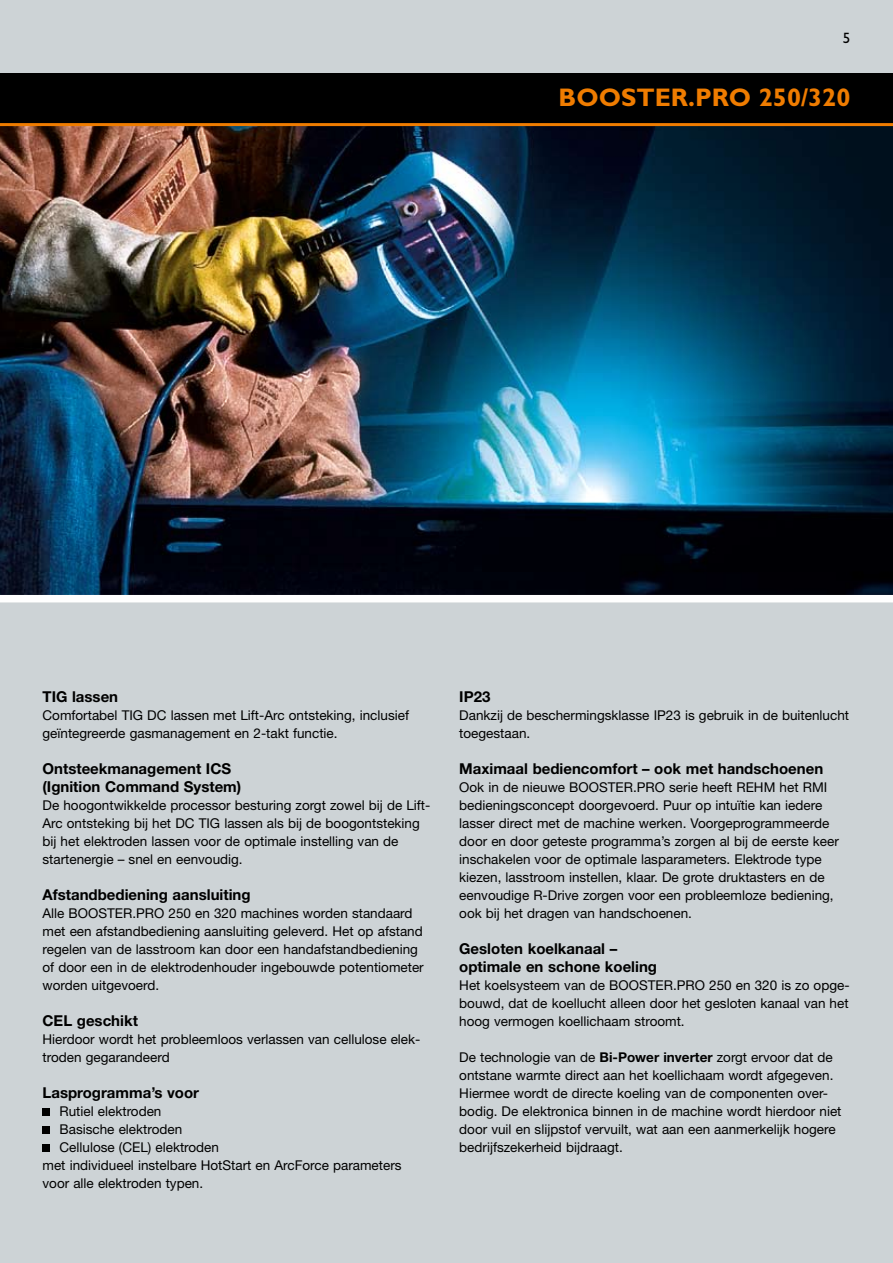
<style>
.page{position:relative;width:893px;height:1263px;background:#cdd3d6}
.page>*{position:absolute;margin:0;border:0;box-sizing:border-box;transform-origin:0 0}
.t1{font:700 25.5px "Gill Sans";color:#ef7c00}
.t2{font:700 15px/18px "Helvetica Neue";color:#000}
.t3{font:15px "Gill Sans";color:#000}
.t4{font:13.5px/18px "Helvetica Neue";color:#000}
.s1{font-weight:700}
</style>
<div class="page">
<img style="left:0;top:126px;width:893px;height:469px">
<div style="left:0;top:73px;width:893px;height:52px;background:#000"></div>
<hr style="left:0;top:123px;width:893px;height:3px;background:#ef7c00">
<div style="left:0;top:595px;width:893px;height:7px;background:#fff"></div>
<div style="left:43px;top:1108px;width:7px;height:8px;background:#000"></div>
<div style="left:43px;top:1126px;width:7px;height:8px;background:#000"></div>
<div style="left:43px;top:1144px;width:7px;height:8px;background:#000"></div>
<p class="t3" style="left:843px;top:29px;width:9px">5</p>
<h1 class="t1" style="left:559px;top:83px;width:38px">BOOSTER</h1>
<h1 class="t1" style="left:688px;top:83px;width:164px">.PRO 250/320</h1>
<p class="t2" style="left:43px;top:687px;width:77px">TIG lassen</p>
<p class="t4" style="left:43px;top:706px;width:368px">Comfortabel TIG DC lassen met Lift-Arc ontsteking, inclusief geïntegreerde gasmanagement en 2-takt functie.</p>
<p class="t2" style="left:43px;top:759px;width:200px">Ontsteekmanagement ICS (Ignition Command System)</p>
<p class="t4" style="left:43px;top:796px;width:389px">De hoogontwikkelde processor besturing zorgt zowel bij de Lift-Arc ontsteking bij het DC TIG lassen als bij de boogontsteking bij het elektroden lassen voor de optimale instelling van de startenergie – snel en eenvoudig.</p>
<p class="t2" style="left:43px;top:885px;width:210px">Afstandbediening aansluiting</p>
<p class="t4" style="left:43px;top:904px;width:383px">Alle BOOSTER.PRO 250 en 320 machines worden standaard met een afstandbediening aansluiting geleverd. Het op afstand regelen van de lasstroom kan door een handafstandbediening of door een in de elektrodenhouder ingebouwde potentiometer worden uitgevoerd.</p>
<p class="t2" style="left:43px;top:1011px;width:97px">CEL geschikt</p>
<p class="t4" style="left:43px;top:1030px;width:378px">Hierdoor wordt het probleemloos verlassen van cellulose elek&shy;troden gegarandeerd</p>
<p class="t2" style="left:43px;top:1083px;width:158px">Lasprogramma’s voor</p>
<p class="t4" style="left:60px;top:1102px;width:103px">Rutiel elektroden</p>
<p class="t4" style="left:60px;top:1120px;width:124px">Basische elektroden</p>
<p class="t4" style="left:60px;top:1138px;width:161px">Cellulose (CEL) elektroden</p>
<p class="t4" style="left:43px;top:1156px;width:361px">met individueel instelbare HotStart en ArcForce parameters</p>
<p class="t4" style="left:43px;top:1174px;width:162px">voor alle elektroden typen.</p>
<p class="t2" style="left:459px;top:687px;width:33px">IP23</p>
<p class="t4" style="left:459px;top:706px;width:391px">Dankzij de beschermingsklasse IP23 is gebruik in de buitenlucht toegestaan.</p>
<p class="t2" style="left:459px;top:759px;width:365px">Maximaal bediencomfort – ook met handschoenen</p>
<p class="t4" style="left:459px;top:778px;width:381px">Ook in de nieuwe BOOSTER.PRO serie heeft REHM het RMI bedieningsconcept doorgevoerd. Puur op intuïtie kan iedere lasser direct met de machine werken. Voorgeprogrammeerde door en door geteste programma’s zorgen al bij de eerste keer inschakelen voor de optimale lasparameters. Elektrode type kiezen, lasstroom instellen, klaar. De grote druktasters en de eenvoudige R-Drive zorgen voor een probleemloze bediening, ook bij het dragen van handschoenen.</p>
<p class="t2" style="left:459px;top:939px;width:199px">Gesloten koelkanaal – optimale en schone koeling</p>
<p class="t4" style="left:459px;top:976px;width:392px;text-align:justify">Het koelsysteem van de BOOSTER.PRO 250 en 320 is zo opge&shy;bouwd, dat de koellucht alleen door het gesloten kanaal van het hoog vermogen koellichaam stroomt.</p>
<p class="t4" style="left:459px;top:1048px;width:384px">De technologie van de <span class="s1">Bi-Power inverter</span> zorgt ervoor dat de ontstane warmte direct aan het koellichaam wordt afgegeven.<br>Hiermee wordt de directe koeling van de componenten over&shy;bodig. De elektronica binnen in de machine wordt hierdoor niet door vuil en slijpstof vervuilt, wat aan een aanmerkelijk hogere bedrijfszekerheid bijdraagt.</p>
</div>
